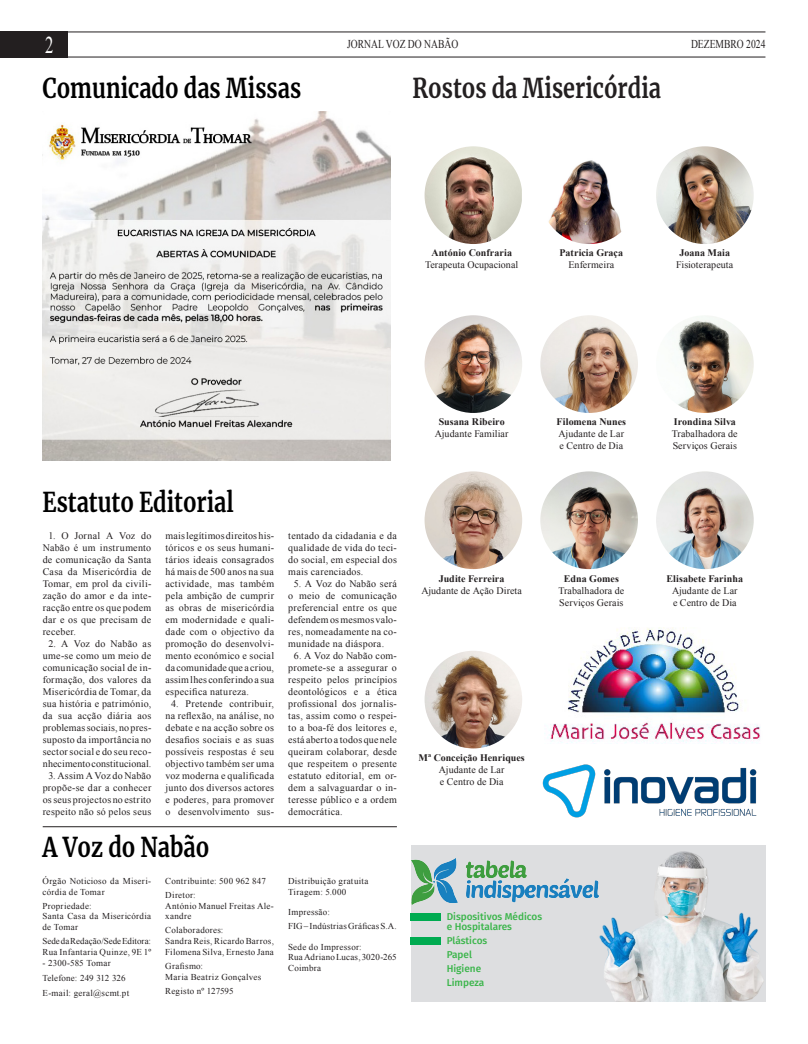
<style>
.page{position:relative;width:808px;height:1044px;background:#fff}
.page>*{position:absolute;margin:0;border:0;box-sizing:border-box;transform-origin:0 0}
.TÌTULO_SECUNDÁRIOS{font:700 27px "Merriweather";color:#000;scale:.8 1}
.TÌTULO_SECUNDÁRIOS-2{font:700 27px "Merriweather";color:#231f20;scale:.8 1}
.t1{font:24px "Times New Roman";color:#fff;scale:.7 1}
.t2{font:12px "Times New Roman";color:#231f20;scale:.8 1}
.Estatuto_Editorial{font:10px/12px "Times New Roman";letter-spacing:.025em;color:#231f20;text-align:justify}
.TEXTO{font:10px/12px "Times New Roman";letter-spacing:.005em;color:#231f20}
.TEXTO-2{font:700 10px "Times New Roman";letter-spacing:.005em;color:#231f20}
.t3{font:500 10px/14px "Fira Sans";color:#3ab54a}
.Estatuto_Editorial-2{font:9px/10.8px "Times New Roman";letter-spacing:.025em;color:#231f20}
.Estatuto_Editorial-3{font:9px "Times New Roman";letter-spacing:.005em;color:#231f20}
</style>
<div class="page">
<div style="left:0;top:31px;width:68px;height:26px;background:#231f20"></div>
<hr style="left:0;top:31px;width:765px;height:1px;background:#231f20">
<hr style="left:0;top:56px;width:765px;height:1px;background:#231f20">
<img style="left:424px;top:146px;width:98px;height:98px">
<img style="left:540px;top:146px;width:98px;height:98px;border-radius:49px">
<img style="left:656px;top:146px;width:98px;height:98px;border-radius:49px">
<img style="left:424px;top:315px;width:98px;height:98px;border-radius:49px">
<img style="left:540px;top:315px;width:98px;height:98px;border-radius:49px">
<img style="left:656px;top:315px;width:98px;height:98px;border-radius:49px">
<img style="left:424px;top:471px;width:98px;height:98px;border-radius:49px">
<img style="left:540px;top:471px;width:98px;height:98px;border-radius:49px">
<img style="left:656px;top:471px;width:98px;height:98px;border-radius:49px">
<img style="left:424px;top:650px;width:98px;height:98px;border-radius:49px">
<hr style="left:43px;top:826px;width:354px;height:1px;background:#231f20">
<img style="left:43px;top:111px;width:348px;height:349px">
<div style="left:411px;top:845px;width:354px;height:156px;background:#dddee0"></div>
<img style="left:411px;top:858px;width:61px;height:45px">
<img style="left:472px;top:845px;width:294px;height:156px">
<div style="left:410px;top:913px;width:31px;height:7px;background:#00ab51"></div>
<div style="left:410px;top:936px;width:31px;height:7px;background:#00ab51"></div>
<img style="left:542px;top:764px;width:215px;height:54px">
<img style="left:544px;top:627px;width:217px;height:116px">
<h2 class="t1" style="left:45px;top:29px;width:14px">2</h2>
<p class="t2" style="left:347px;top:36px;width:140px">JORNAL VOZ DO NABÃO</p>
<p class="t2" style="left:691px;top:36px;width:95px">DEZEMBRO 2024</p>
<p class="TÌTULO_SECUNDÁRIOS" style="left:43px;top:69px;width:325px">Comunicado das Missas</p>
<p class="TÌTULO_SECUNDÁRIOS-2" style="left:413px;top:69px;width:312px">Rostos da Misericórdia</p>
<p class="TEXTO-2" style="left:431px;top:246px;width:82px">António Confraria</p>
<p class="TEXTO" style="left:425px;top:259px;width:95px">Terapeuta Ocupacional</p>
<p class="TEXTO-2" style="left:559px;top:246px;width:65px">Patricia Graça</p>
<p class="TEXTO" style="left:568px;top:259px;width:47px">Enfermeira</p>
<p class="TEXTO-2" style="left:680px;top:246px;width:52px">Joana Maia</p>
<p class="TEXTO" style="left:676px;top:259px;width:59px">Fisioterapeuta</p>
<p class="TÌTULO_SECUNDÁRIOS" style="left:43px;top:483px;width:241px">Estatuto Editorial</p>
<p class="Estatuto_Editorial" style="left:43px;top:529px;width:110px;text-indent:6px">1. O Jornal A Voz do Nabão é um instrumento de comunicação da Santa Casa da Misericórdia de Tomar, em prol da civili&shy;zação do amor e da inte&shy;racção entre os que podem dar e os que precisam de receber.</p>
<p class="Estatuto_Editorial" style="left:43px;top:637px;width:110px;text-align:center">2. A Voz do Nabão as ume-se como um meio de comunicação social de in&shy;formação, dos valores da<br>Misericórdia de Tomar, da sua história e património, da sua acção diária aos problemas sociais, no pres&shy;suposto da importância no sector social e do seu reco&shy;nhecimento constitucional.</p>
<p class="Estatuto_Editorial" style="left:43px;top:769px;width:110px;text-align:center">3. Assim A Voz do Nabão propõe-se dar a conhecer os seus projectos no estrito respeito não só pelos seus</p>
<p class="Estatuto_Editorial" style="left:165px;top:529px;width:110px">mais legítimos direitos his&shy;tóricos e os seus humani&shy;tários ideais consagrados há mais de 500 anos na sua actividade, mas também pela ambição de cumprir as obras de misericórdia em modernidade e quali&shy;dade com o objectivo da promoção do desenvolvi&shy;mento económico e social da comunidade que a criou, assim lhes conferindo a sua especifica natureza.</p>
<p class="Estatuto_Editorial" style="left:165px;top:697px;width:110px;text-align:center">4. Pretende contribuir, na reflexão, na análise, no debate e na acção sobre os desafios sociais e as suas possíveis respostas é seu objectivo também ser uma voz moderna e qualificada junto dos diversos actores e poderes, para promover o desenvolvimento sus-</p>
<p class="TÌTULO_SECUNDÁRIOS" style="left:43px;top:828px;width:210px">A Voz do Nabão</p>
<p class="Estatuto_Editorial-2" style="left:43px;top:875px;width:110px">Órgão Noticioso da Miseri&shy;córdia de Tomar</p>
<p class="Estatuto_Editorial-2" style="left:43px;top:899px;width:51px">Propriedade:</p>
<p class="Estatuto_Editorial-2" style="left:43px;top:910px;width:110px">Santa Casa da Misericórdia de Tomar</p>
<p class="Estatuto_Editorial-3" style="left:43px;top:934px;width:110px">Sede da Redação/Sede Editora:</p>
<p class="Estatuto_Editorial-2" style="left:43px;top:946px;width:110px">Rua Infantaria Quinze, 9E 1º</p>
<p class="Estatuto_Editorial-2" style="left:43px;top:957px;width:70px">- 2300-585 Tomar</p>
<p class="Estatuto_Editorial-2" style="left:43px;top:972px;width:85px">Telefone: 249 312 326</p>
<p class="Estatuto_Editorial-2" style="left:43px;top:987px;width:88px">E-mail: geral@scmt.pt</p>
<p class="Estatuto_Editorial-2" style="left:165px;top:875px;width:102px">Contribuinte: 500 962 847</p>
<p class="Estatuto_Editorial-2" style="left:165px;top:889px;width:32px">Diretor:</p>
<p class="Estatuto_Editorial-2" style="left:165px;top:899px;width:110px">António Manuel Freitas Ale&shy;xandre</p>
<p class="Estatuto_Editorial-2" style="left:165px;top:924px;width:60px">Colaboradores:</p>
<p class="Estatuto_Editorial-2" style="left:165px;top:935px;width:110px">Sandra Reis, Ricardo Barros,<br>Filomena Silva, Ernesto Jana</p>
<p class="Estatuto_Editorial-2" style="left:165px;top:960px;width:39px">Grafismo:</p>
<p class="Estatuto_Editorial-2" style="left:165px;top:971px;width:97px">Maria Beatriz Gonçalves</p>
<p class="Estatuto_Editorial-2" style="left:165px;top:985px;width:70px">Registo nº 127595</p>
<p class="Estatuto_Editorial" style="left:288px;top:529px;width:110px">tentado da cidadania e da qualidade de vida do teci&shy;do social, em especial dos mais carenciados.</p>
<p class="Estatuto_Editorial" style="left:288px;top:577px;width:110px;text-indent:6px">5. A Voz do Nabão será o meio de comunicação preferencial entre os que defendem os mesmos valo&shy;res, nomeadamente na co&shy;munidade na diáspora.</p>
<p class="Estatuto_Editorial" style="left:288px;top:649px;width:110px;text-indent:6px">6. A Voz do Nabão com&shy;promete-se a assegurar o respeito pelos princípios deontológicos e a ética profissional dos jornalis&shy;tas, assim como o respei&shy;to a boa-fé dos leitores e, está aberto a todos que nele queiram colaborar, desde que respeitem o presente estatuto editorial, em or&shy;dem a salvaguardar o in&shy;teresse público e a ordem democrática.</p>
<p class="Estatuto_Editorial-2" style="left:288px;top:875px;width:82px">Distribuição gratuita</p>
<p class="Estatuto_Editorial-2" style="left:288px;top:885px;width:60px">Tiragem: 5.000</p>
<p class="Estatuto_Editorial-2" style="left:288px;top:905px;width:43px">Impressão:</p>
<p class="Estatuto_Editorial-2" style="left:288px;top:919px;width:110px">FIG – Indústrias Gráficas S.A.</p>
<p class="Estatuto_Editorial-2" style="left:288px;top:940px;width:75px">Sede do Impressor:</p>
<p class="Estatuto_Editorial-2" style="left:288px;top:951px;width:110px">Rua Adriano Lucas, 3020-265<br>Coimbra</p>
<p class="TEXTO-2" style="left:439px;top:415px;width:68px">Susana Ribeiro</p>
<p class="TEXTO" style="left:435px;top:428px;width:75px">Ajudante Familiar</p>
<p class="TEXTO-2" style="left:556px;top:415px;width:71px">Filomena Nunes</p>
<p class="TEXTO" style="left:558px;top:428px;width:67px">Ajudante de Lar</p>
<p class="TEXTO" style="left:559px;top:440px;width:65px">e Centro de Dia</p>
<p class="TEXTO-2" style="left:439px;top:571px;width:67px">Judite Ferreira</p>
<p class="TEXTO" style="left:421px;top:584px;width:102px">Ajudante de Ação Direta</p>
<p class="TEXTO-2" style="left:564px;top:571px;width:57px">Edna Gomes</p>
<p class="TEXTO" style="left:558px;top:584px;width:67px">Trabalhadora de<br>Serviços Gerais</p>
<p class="TEXTO-2" style="left:419px;top:750px;width:108px">Mª Conceição Henriques</p>
<p class="TEXTO" style="left:439px;top:763px;width:67px">Ajudante de Lar e Centro de Dia</p>
<p class="t3" style="left:447px;top:909px;width:97px">Dispositivos Médicos</p>
<p class="t3" style="left:447px;top:919px;width:67px">e Hospitalares</p>
<p class="t3" style="left:447px;top:933px;width:42px">Plásticos<br>Papel<br>Higiene<br>Limpeza</p>
<p class="TEXTO-2" style="left:674px;top:415px;width:64px">Irondina Silva</p>
<p class="TEXTO" style="left:672px;top:428px;width:67px">Trabalhadora de<br>Serviços Gerais</p>
<p class="TEXTO-2" style="left:666px;top:571px;width:78px">Elisabete Farinha</p>
<p class="TEXTO" style="left:672px;top:584px;width:67px">Ajudante de Lar e Centro de Dia</p>
</div>
